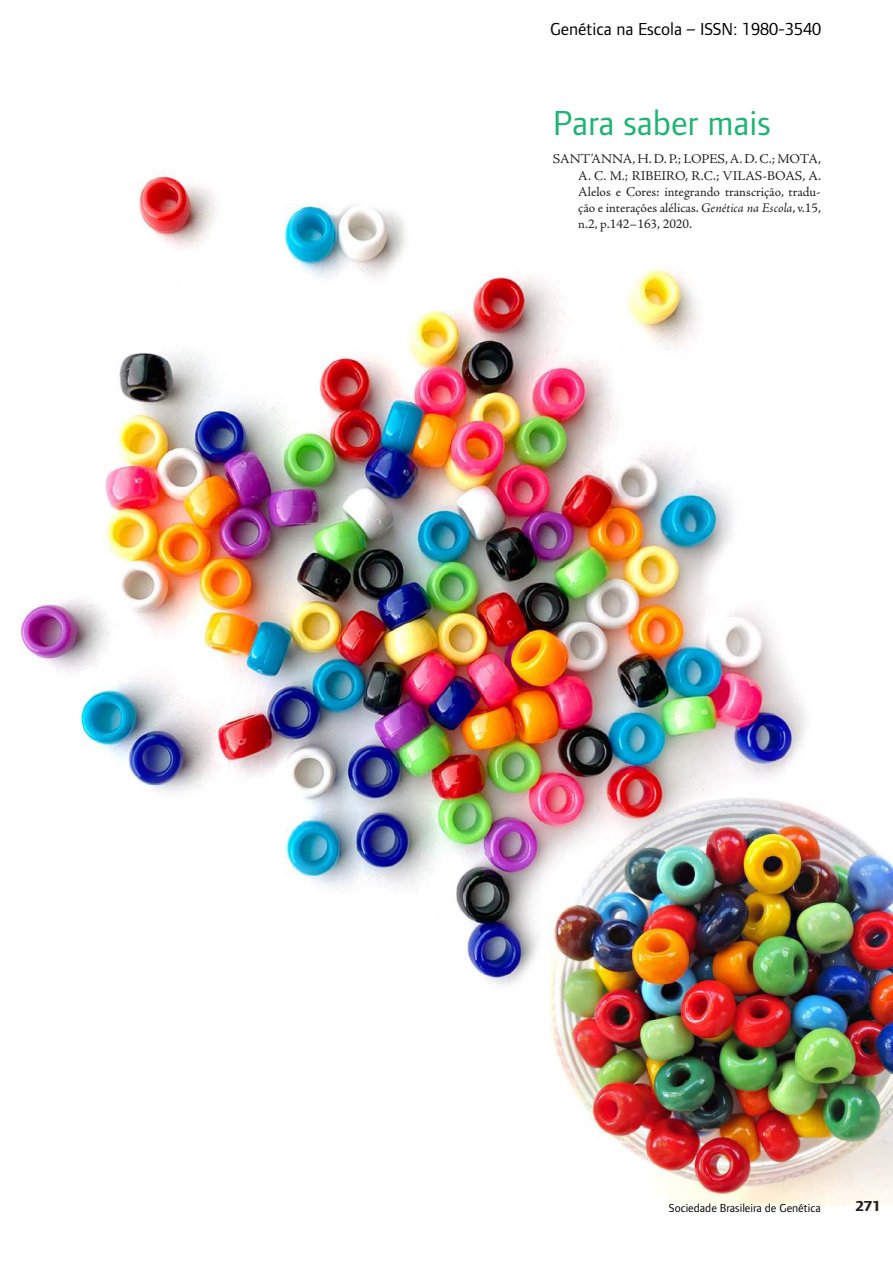
<style>
.page{position:relative;width:893px;height:1263px;background:#fff}
.page>*{position:absolute;margin:0;border:0;box-sizing:border-box;transform-origin:0 0}
.t1{font:36px "Foundry Form Sans";color:#1eb573}
.t2{font:18px "Foundry Form Sans";color:#000}
.t3{font:800 15px "Foundry Form Sans";color:#231f20}
.t4{font:13.5px/16.2px "Adobe Jenson Pro";letter-spacing:-.005em;color:#231f20;text-align:justify}
.t5{font:12px "Foundry Form Sans";color:#000}
.s1{font-style:italic}
</style>
<div class="page">
<img style="left:20px;top:169px;width:873px;height:1038px">
<h2 class="t2" style="left:550px;top:19px;width:273px">Genética na Escola – ISSN: 1980-3540</h2>
<h1 class="t1" style="left:553px;top:102px;width:219px">Para saber mais</h1>
<p class="t4" style="left:578px;top:151px;width:244px;text-indent:-26px">SANT’ANNA, H. D. P.; LOPES, A. D. C.; MOTA, A. C. M.; RIBEIRO, R.C.; VILAS-BOAS, A.<br>Alelos e Cores: integrando transcrição, tradu&shy;ção e interações alélicas. <span class="s1">Genética na Escola</span>, v.15, n.2, p.142–163, 2020.</p>
<p class="t5" style="left:669px;top:1202px;width:153px">Sociedade Brasileira de Genética</p>
<p class="t3" style="left:855px;top:1198px;width:27px">271</p>
</div>
